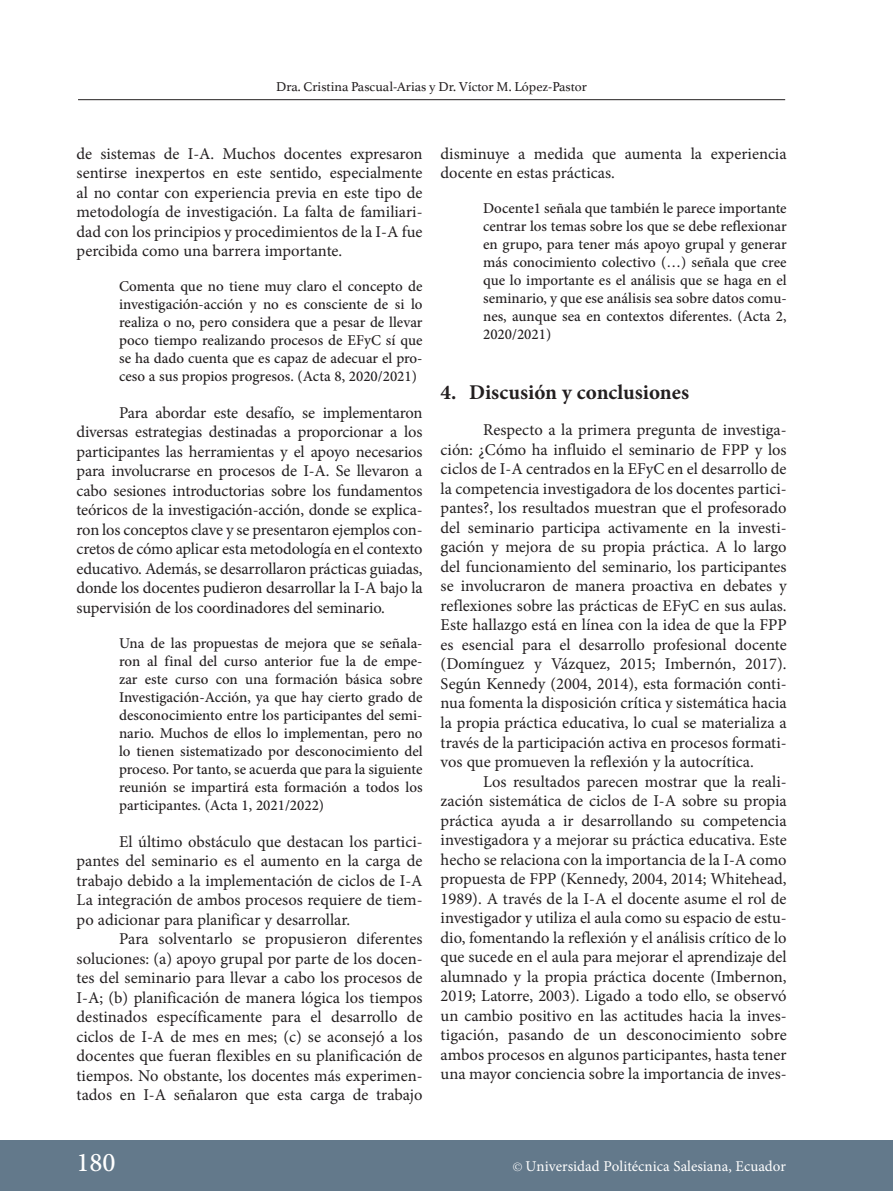
<style>
.page{position:relative;width:893px;height:1191px;background:#fff}
.page>*{position:absolute;margin:0;border:0;box-sizing:border-box;transform-origin:0 0}
.t1{font:500 27px "Minion Pro";color:#fff}
._1_ok{font:700 21px "Minion Pro";color:#231f20}
.Párrafo{font:16.5px/19.5px "Minion Pro";color:#231f20;text-align:justify}
.Citas{font:500 15px/18px "Minion Pro";color:#231f20;text-align:justify}
.t2{font:15px "Minion Pro";color:#fff}
.t3{font:13.5px "Athelas";color:#231f20}
.s1{font-family:"Palatino";font-size:12px}
</style>
<div class="page">
<hr style="left:78px;top:99px;width:707px;height:1px;background:#231f20">
<div style="left:0;top:1140px;width:892px;height:51px;background:#63798b"></div>
<p class="t3" style="left:276px;top:76px;width:312px">Dra. Cristina Pascual-Arias y Dr. Víctor M. López-Pastor</p>
<p class="Párrafo" style="left:77px;top:144px;width:348px">de sistemas de I-A. Muchos docentes expresaron sentirse inexpertos en este sentido, especialmente al no contar con experiencia previa en este tipo de metodología de investigación. La falta de familiari&shy;dad con los principios y procedimientos de la I-A fue percibida como una barrera importante.</p>
<p class="Citas" style="left:119px;top:277px;width:305px">Comenta que no tiene muy claro el concepto de investigación-acción y no es consciente de si lo realiza o no, pero considera que a pesar de llevar poco tiempo realizando procesos de EFyC sí que se ha dado cuenta que es capaz de adecuar el pro&shy;ceso a sus propios progresos. (Acta 8, 2020/2021)</p>
<p class="Párrafo" style="left:77px;top:403px;width:348px;text-indent:43px">Para abordar este desafío, se implementaron diversas estrategias destinadas a proporcionar a los participantes las herramientas y el apoyo necesarios para involucrarse en procesos de I-A. Se llevaron a cabo sesiones introductorias sobre los fundamentos teóricos de la investigación-acción, donde se explica&shy;ron los conceptos clave y se presentaron ejemplos con&shy;cretos de cómo aplicar esta metodología en el contexto educativo. Además, se desarrollaron prácticas guiadas, donde los docentes pudieron desarrollar la I-A bajo la supervisión de los coordinadores del seminario.</p>
<p class="Citas" style="left:119px;top:634px;width:305px">Una de las propuestas de mejora que se señala&shy;ron al final del curso anterior fue la de empe&shy;zar este curso con una formación básica sobre Investigación-Acción, ya que hay cierto grado de desconocimiento entre los participantes del semi&shy;nario. Muchos de ellos lo implementan, pero no lo tienen sistematizado por desconocimiento del proceso. Por tanto, se acuerda que para la siguiente reunión se impartirá esta formación a todos los participantes. (Acta 1, 2021/2022)</p>
<p class="Párrafo" style="left:77px;top:831px;width:348px;text-indent:43px">El último obstáculo que destacan los partici&shy;pantes del seminario es el aumento en la carga de trabajo debido a la implementación de ciclos de I-A La integración de ambos procesos requiere de tiem&shy;po adicionar para planificar y desarrollar.</p>
<p class="Párrafo" style="left:77px;top:929px;width:348px;text-indent:43px">Para solventarlo se propusieron diferentes soluciones: (a) apoyo grupal por parte de los docen&shy;tes del seminario para llevar a cabo los procesos de I-A; (b) planificación de manera lógica los tiempos destinados específicamente para el desarrollo de ciclos de I-A de mes en mes; (c) se aconsejó a los docentes que fueran flexibles en su planificación de tiempos. No obstante, los docentes más experimen&shy;tados en I-A señalaron que esta carga de trabajo</p>
<p class="Párrafo" style="left:441px;top:144px;width:348px">disminuye a medida que aumenta la experiencia docente en estas prácticas.</p>
<p class="Citas" style="left:483px;top:199px;width:305px">Docente1 señala que también le parece importante centrar los temas sobre los que se debe reflexionar en grupo, para tener más apoyo grupal y generar más conocimiento colectivo (…) señala que cree que lo importante es el análisis que se haga en el seminario, y que ese análisis sea sobre datos comu&shy;nes, aunque sea en contextos diferentes. (Acta 2, 2020/2021)</p>
<p class="_1_ok" style="left:441px;top:377px;width:250px">4. Discusión y conclusiones</p>
<p class="Párrafo" style="left:441px;top:420px;width:348px;text-indent:43px">Respecto a la primera pregunta de investiga&shy;ción: ¿Cómo ha influido el seminario de FPP y los ciclos de I-A centrados en la EFyC en el desarrollo de la competencia investigadora de los docentes partici&shy;pantes?, los resultados muestran que el profesorado del seminario participa activamente en la investi&shy;gación y mejora de su propia práctica. A lo largo del funcionamiento del seminario, los participantes se involucraron de manera proactiva en debates y reflexiones sobre las prácticas de EFyC en sus aulas.<br>Este hallazgo está en línea con la idea de que la FPP es esencial para el desarrollo profesional docente (Domínguez y Vázquez, 2015; Imbernón, 2017).<br>Según Kennedy (2004, 2014), esta formación conti&shy;nua fomenta la disposición crítica y sistemática hacia la propia práctica educativa, lo cual se materializa a través de la participación activa en procesos formati&shy;vos que promueven la reflexión y la autocrítica.</p>
<p class="Párrafo" style="left:441px;top:771px;width:348px;text-indent:43px">Los resultados parecen mostrar que la reali&shy;zación sistemática de ciclos de I-A sobre su propia práctica ayuda a ir desarrollando su competencia investigadora y a mejorar su práctica educativa. Este hecho se relaciona con la importancia de la I-A como propuesta de FPP (Kennedy, 2004, 2014; Whitehead, 1989). A través de la I-A el docente asume el rol de investigador y utiliza el aula como su espacio de estu&shy;dio, fomentando la reflexión y el análisis crítico de lo que sucede en el aula para mejorar el aprendizaje del alumnado y la propia práctica docente (Imbernon, 2019; Latorre, 2003). Ligado a todo ello, se observó un cambio positivo en las actitudes hacia la inves&shy;tigación, pasando de un desconocimiento sobre ambos procesos en algunos participantes, hasta tener una mayor conciencia sobre la importancia de inves-</p>
<h1 class="t1" style="left:77px;top:1144px;width:41px">180</h1>
<p class="t2" style="left:513px;top:1156px;width:274px"><span class="s1">©</span> Universidad Politécnica Salesiana, Ecuador</p>
</div>
